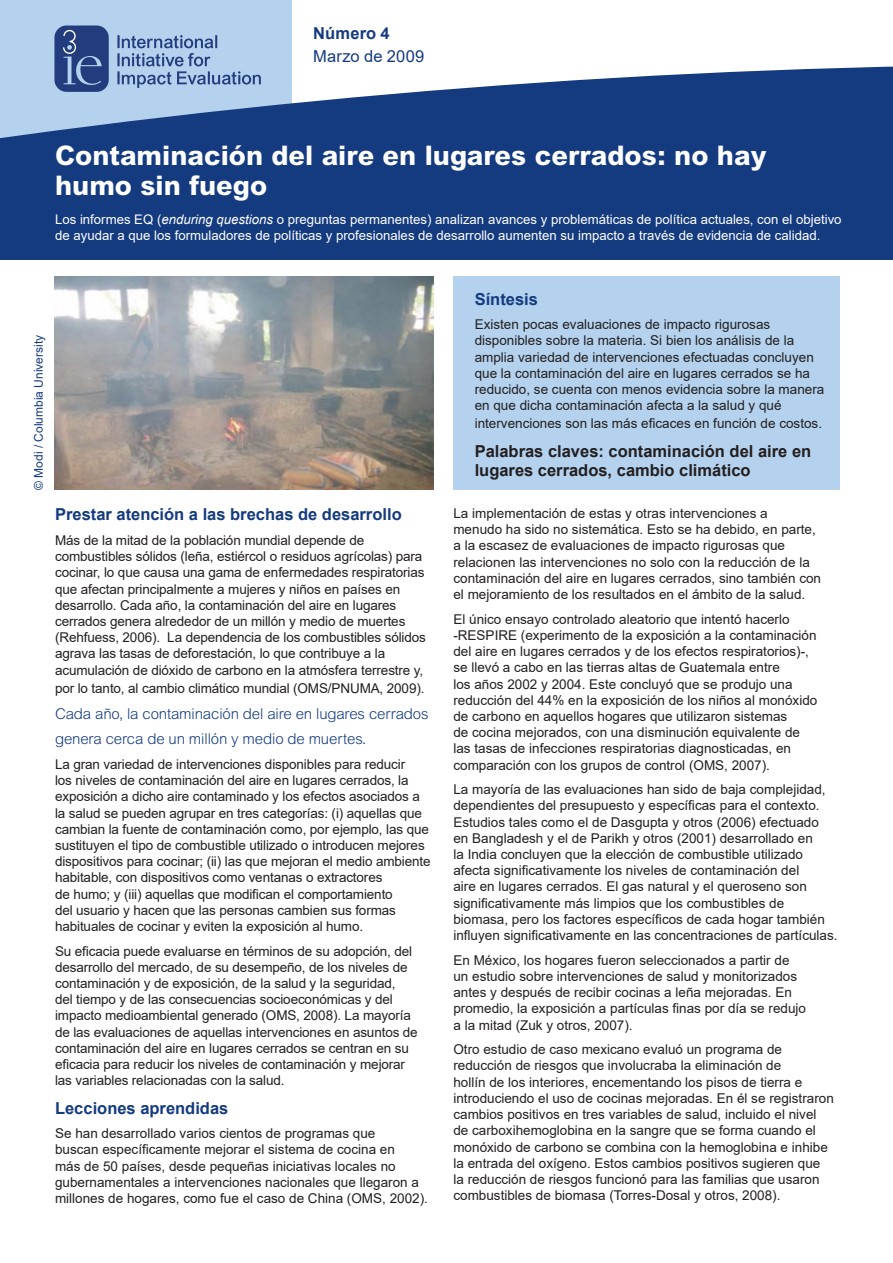
<style>
.page{position:relative;width:893px;height:1263px;background:#fff}
.page>*{position:absolute;margin:0;border:0;box-sizing:border-box;transform-origin:0 0}
.t1{font:800 27px/30px "Arial MT Std";color:#fff}
.t2{font:700 16.5px/19.8px "Arial";color:#231f20}
.t3{font:700 16.5px "Arial";color:#143b80}
.series{font:16.5px "Arial";letter-spacing:.01em;color:#153a80}
.series-2{font:700 16.5px "Arial";letter-spacing:.01em;color:#153a80}
.t4{font:300 15px/25.2px "Arial MT Std";letter-spacing:-.01em;color:#143b80}
.t5{font:13.5px/16.2px "Arial";color:#231f20}
.t6{font:13.2px/15.9px "Arial";color:#fff}
.t7{font:12px "Arial";color:#143b80}
.s1{font-style:italic}
</style>
<div class="page">
<div style="left:0;top:0;width:292px;height:192px;background:#b4d2ee"></div>
<svg style="left:0;top:66px;width:893px;height:194px;background:#2b4f8d"></svg>
<div style="left:453px;top:276px;width:387px;height:214px;background:#b4d2ee"></div>
<div style="left:54px;top:26px;width:55px;height:65px;background:#223c7d;border-radius:12px"></div>
<svg style="left:63px;top:30px;width:39px;height:55px"></svg>
<svg style="left:117px;top:35px;width:144px;height:53px"></svg>
<img style="left:54px;top:276px;width:380px;height:214px">
<p class="series-2" style="left:313px;top:22px;width:78px">Número 4</p>
<p class="series" style="left:313px;top:45px;width:113px">Marzo de 2009</p>
<p class="t1" style="left:55px;top:140px;width:713px">Contaminación del aire en lugares cerrados: no hay humo sin fuego</p>
<p class="t6" style="left:55px;top:211px;width:788px">Los informes EQ (<span class="s1">enduring questions</span> o preguntas permanentes) analizan avances y problemáticas de política actuales, con el objetivo de ayudar a que los formuladores de políticas y profesionales de desarrollo aumenten su impacto a través de evidencia de calidad.</p>
<p class="t7" style="left:30px;top:490px;width:156px;rotate:-90deg">© Modi / Columbia University</p>
<p class="t3" style="left:55px;top:503px;width:348px">Prestar atención a las brechas de desarrollo</p>
<p class="t5" style="left:55px;top:532px;width:372px">Más de la mitad de la población mundial depende de combustibles sólidos (leña, estiércol o residuos agrícolas) para cocinar, lo que causa una gama de enfermedades respiratorias que afectan principalmente a mujeres y niños en países en desarrollo. Cada año, la contaminación del aire en lugares cerrados genera alrededor de un millón y medio de muertes (Rehfuess, 2006). La dependencia de los combustibles sólidos agrava las tasas de deforestación, lo que contribuye a la acumulación de dióxido de carbono en la atmósfera terrestre y,</p>
<p class="t5" style="left:55px;top:680px;width:371px">por lo tanto, al cambio climático mundial (OMS/PNUMA, 2009).</p>
<p class="t4" style="left:55px;top:701px;width:375px">Cada año, la contaminación del aire en lugares cerrados genera cerca de un millón y medio de muertes.</p>
<p class="t5" style="left:55px;top:756px;width:377px">La gran variedad de intervenciones disponibles para reducir<br>los niveles de contaminación del aire en lugares cerrados, la exposición a dicho aire contaminado y los efectos asociados a la salud se pueden agrupar en tres categorías: (i) aquellas que cambian la fuente de contaminación como, por ejemplo, las que sustituyen el tipo de combustible utilizado o introducen mejores dispositivos para cocinar; (ii) las que mejoran el medio ambiente habitable, con dispositivos como ventanas o extractores<br>de humo; y (iii) aquellas que modifican el comportamiento<br>del usuario y hacen que las personas cambien sus formas habituales de cocinar y eviten la exposición al humo.</p>
<p class="t5" style="left:55px;top:943px;width:364px">Su eficacia puede evaluarse en términos de su adopción, del desarrollo del mercado, de su desempeño, de los niveles de contaminación y de exposición, de la salud y la seguridad,<br>del tiempo y de las consecuencias socioeconómicas y del impacto medioambiental generado (OMS, 2008). La mayoría de las evaluaciones de aquellas intervenciones en asuntos de contaminación del aire en lugares cerrados se centran en su eficacia para reducir los niveles de contaminación y mejorar las variables relacionadas con la salud.</p>
<p class="t3" style="left:55px;top:1096px;width:175px">Lecciones aprendidas</p>
<p class="t5" style="left:55px;top:1125px;width:374px">Se han desarrollado varios cientos de programas que<br>buscan específicamente mejorar el sistema de cocina en<br>más de 50 países, desde pequeñas iniciativas locales no gubernamentales a intervenciones nacionales que llegaron a millones de hogares, como fue el caso de China (OMS, 2002).</p>
<p class="t3" style="left:475px;top:287px;width:65px">Síntesis</p>
<p class="t5" style="left:475px;top:316px;width:351px">Existen pocas evaluaciones de impacto rigurosas disponibles sobre la materia. Si bien los análisis de la amplia variedad de intervenciones efectuadas concluyen que la contaminación del aire en lugares cerrados se ha reducido, se cuenta con menos evidencia sobre la manera en que dicha contaminación afecta a la salud y qué</p>
<p class="t5" style="left:475px;top:415px;width:349px">intervenciones son las más eficaces en función de costos.</p>
<p class="t2" style="left:475px;top:441px;width:338px">Palabras claves: contaminación del aire en lugares cerrados, cambio climático</p>
<p class="t5" style="left:453px;top:505px;width:369px">La implementación de estas y otras intervenciones a<br>menudo ha sido no sistemática. Esto se ha debido, en parte, a la escasez de evaluaciones de impacto rigurosas que relacionen las intervenciones no solo con la reducción de la contaminación del aire en lugares cerrados, sino también con el mejoramiento de los resultados en el ámbito de la salud.</p>
<p class="t5" style="left:453px;top:611px;width:365px">El único ensayo controlado aleatorio que intentó hacerlo -RESPIRE (experimento de la exposición a la contaminación del aire en lugares cerrados y de los efectos respiratorios)-, se llevó a cabo en las tierras altas de Guatemala entre<br>los años 2002 y 2004. Este concluyó que se produjo una reducción del 44% en la exposición de los niños al monóxido de carbono en aquellos hogares que utilizaron sistemas<br>de cocina mejorados, con una disminución equivalente de las tasas de infecciones respiratorias diagnosticadas, en comparación con los grupos de control (OMS, 2007).</p>
<p class="t5" style="left:453px;top:781px;width:386px">La mayoría de las evaluaciones han sido de baja complejidad, dependientes del presupuesto y específicas para el contexto.<br>Estudios tales como el de Dasgupta y otros (2006) efectuado<br>en Bangladesh y el de Parikh y otros (2001) desarrollado en<br>la India concluyen que la elección de combustible utilizado afecta significativamente los niveles de contaminación del<br>aire en lugares cerrados. El gas natural y el queroseno son significativamente más limpios que los combustibles de biomasa, pero los factores específicos de cada hogar también influyen significativamente en las concentraciones de partículas.</p>
<p class="t5" style="left:453px;top:952px;width:354px">En México, los hogares fueron seleccionados a partir de un estudio sobre intervenciones de salud y monitorizados antes y después de recibir cocinas a leña mejoradas. En promedio, la exposición a partículas finas por día se redujo a la mitad (Zuk y otros, 2007).</p>
<p class="t5" style="left:453px;top:1041px;width:382px">Otro estudio de caso mexicano evaluó un programa de reducción de riesgos que involucraba la eliminación de<br>hollín de los interiores, encementando los pisos de tierra e introduciendo el uso de cocinas mejoradas. En él se registraron cambios positivos en tres variables de salud, incluido el nivel de carboxihemoglobina en la sangre que se forma cuando el monóxido de carbono se combina con la hemoglobina e inhibe la entrada del oxígeno. Estos cambios positivos sugieren que la reducción de riesgos funcionó para las familias que usaron combustibles de biomasa (Torres-Dosal y otros, 2008).</p>
</div>
